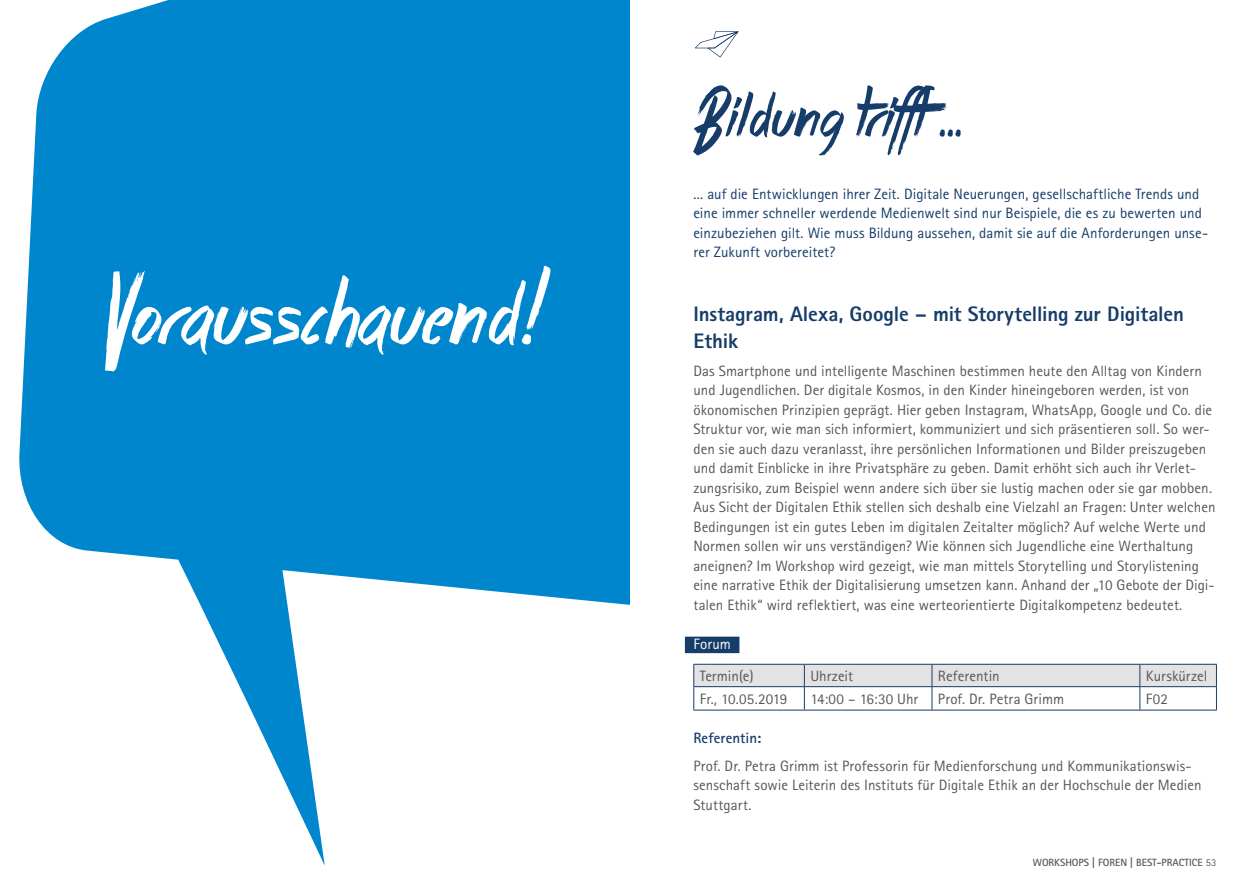
<style>
.page{position:relative;width:1259px;height:893px;background:#fff}
.page>*{position:absolute;margin:0;border:0;box-sizing:border-box;transform-origin:0 0}
.t1{font:75px "Morning Star";color:#fff}
.t2{font:52.5px "Morning Star";color:#163c69}
.t3{font:800 21px/27.3px "Rotis Sans Serif Pro";letter-spacing:-.005em;color:#163c69}
.t4{font:15px/19.5px "Rotis Sans Serif Pro";letter-spacing:.005em;color:#575756}
.t5{font:15px/19.5px "Rotis Sans Serif Pro";color:#163c69}
.t6{font:700 15px "Rotis Sans Serif Pro";color:#163c69}
.t7{font:15px "Rotis Sans Serif Pro";letter-spacing:.01em;color:#fff}
.t8{font:700 10.5px "Rotis Sans Serif Pro";color:#575756}
.s1{font-weight:400}
</style>
<div class="page">
<svg style="left:695px;top:31px;width:43px;height:26px"></svg>
<svg style="left:19px;top:0;width:610px;height:866px;fill:#0086cc"></svg>
<div style="left:685px;top:637px;width:54px;height:16px;background:#163c69"></div>
<svg style="left:693px;top:664px;width:524px;height:46px"></svg>
<hr style="left:693px;top:710px;width:111px;height:1px;background:#163c69">
<hr style="left:804px;top:710px;width:128px;height:1px;background:#163c69">
<hr style="left:932px;top:710px;width:208px;height:1px;background:#163c69">
<hr style="left:1140px;top:710px;width:76px;height:1px;background:#163c69">
<h1 class="t1" style="left:106px;top:250px;width:446px">Vorausschauend!</h1>
<h2 class="t2" style="left:693px;top:70px;width:269px">Bildung trifft ...</h2>
<p class="t5" style="left:693px;top:184px;width:516px">... auf die Entwicklungen ihrer Zeit. Digitale Neuerungen, gesellschaftliche Trends und eine immer schneller werdende Medienwelt sind nur Beispiele, die es zu bewerten und einzubeziehen gilt. Wie muss Bildung aussehen, damit sie auf die Anforderungen unse&shy;rer Zukunft vorbereitet?</p>
<h3 class="t3" style="left:693px;top:299px;width:492px">Instagram, Alexa, Google – mit Storytelling zur Digitalen<br>Ethik</h3>
<p class="t4" style="left:693px;top:361px;width:523px">Das Smartphone und intelligente Maschinen bestimmen heute den Alltag von Kindern und Jugendlichen. Der digitale Kosmos, in den Kinder hineingeboren werden, ist von ökonomischen Prinzipien geprägt. Hier geben Instagram, WhatsApp, Google und Co. die Struktur vor, wie man sich informiert, kommuniziert und sich präsentieren soll. So wer&shy;den sie auch dazu veranlasst, ihre persönlichen Informationen und Bilder preiszugeben und damit Einblicke in ihre Privatsphäre zu geben. Damit erhöht sich auch ihr Verlet&shy;zungsrisiko, zum Beispiel wenn andere sich über sie lustig machen oder sie gar mobben.<br>Aus Sicht der Digitalen Ethik stellen sich deshalb eine Vielzahl an Fragen: Unter welchen Bedingungen ist ein gutes Leben im digitalen Zeitalter möglich? Auf welche Werte und Normen sollen wir uns verständigen? Wie können sich Jugendliche eine Werthaltung aneignen? Im Workshop wird gezeigt, wie man mittels Storytelling und Storylistening eine narrative Ethik der Digitalisierung umsetzen kann. Anhand der „10 Gebote der Digi&shy;talen Ethik“ wird reflektiert, was eine werteorientierte Digitalkompetenz bedeutet.</p>
<p class="t7" style="left:693px;top:635px;width:39px">Forum</p>
<p class="t4" style="left:700px;top:666px;width:55px">Termin(e)</p>
<p class="t4" style="left:810px;top:666px;width:44px">Uhrzeit</p>
<p class="t4" style="left:938px;top:666px;width:63px">Referentin</p>
<p class="t4" style="left:1146px;top:666px;width:63px">Kurskürzel</p>
<p class="t4" style="left:700px;top:689px;width:89px">Fr., 10.05.2019</p>
<p class="t4" style="left:810px;top:689px;width:109px">14:00 – 16:30 Uhr</p>
<p class="t4" style="left:938px;top:689px;width:128px">Prof. Dr. Petra Grimm</p>
<p class="t4" style="left:1146px;top:689px;width:24px">F02</p>
<p class="t6" style="left:693px;top:729px;width:69px">Referentin:</p>
<p class="t4" style="left:693px;top:756px;width:510px">Prof. Dr. Petra Grimm ist Professorin für Medienforschung und Kommunikationswis&shy;senschaft sowie Leiterin des Instituts für Digitale Ethik an der Hochschule der Medien<br>Stuttgart.</p>
<p class="t8" style="left:1033px;top:856px;width:185px">WORKSHOPS | FOREN | BEST-PRACTICE <span class="s1">53</span></p>
</div>
